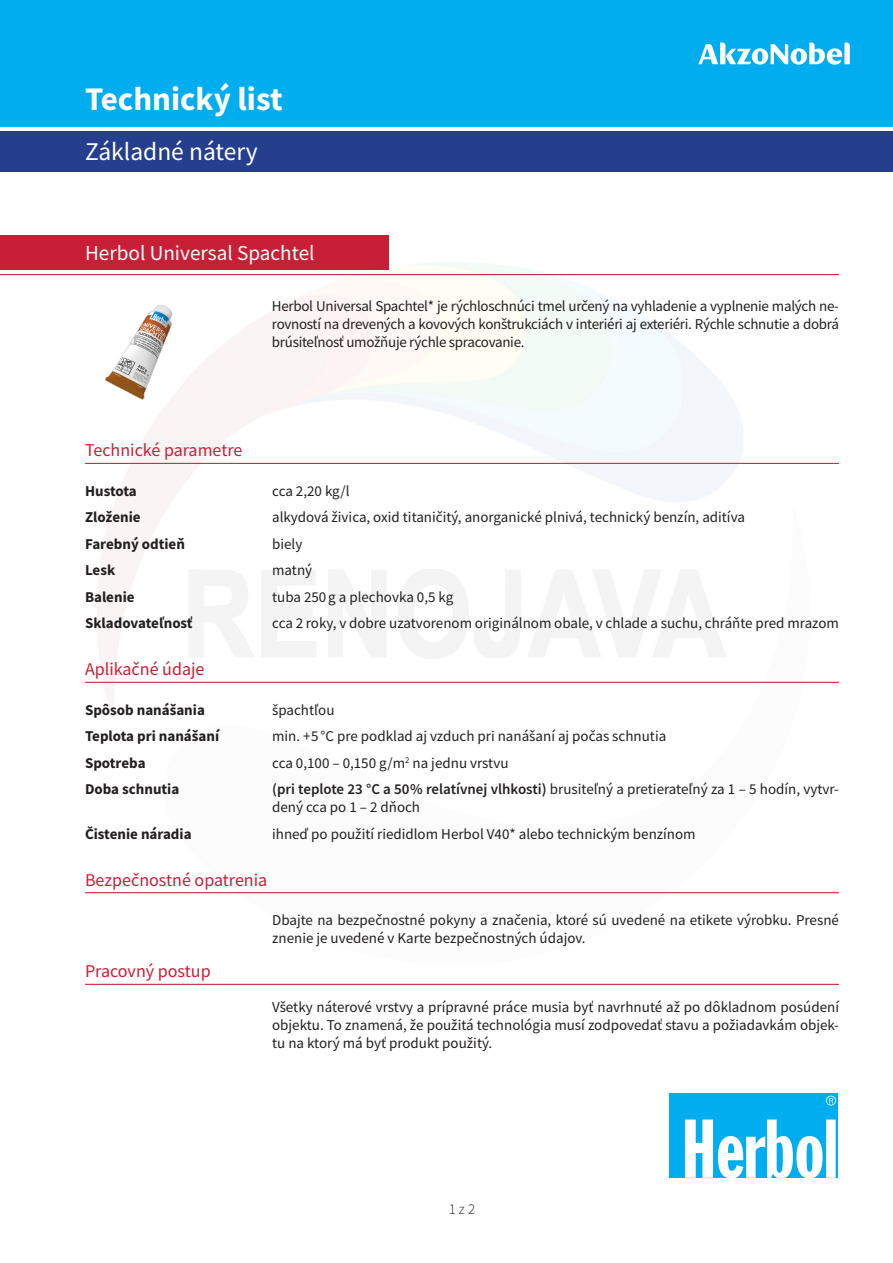
<style>
.page{position:relative;width:893px;height:1263px;background:#fff}
.page>*{position:absolute;margin:0;border:0;box-sizing:border-box;transform-origin:0 0}
.t1{font:700 33px "Source Sans Pro";color:#fff}
.t2{font:25.5px "Source Sans Pro";color:#fff}
.Výrobok{font:21.3px "Source Sans Pro";color:#fff}
.Sekcia{font:18px "Source Sans Pro";color:#c71f36}
.techn_parametre{font:15px/18px "Source Sans Pro";color:#231f20}
.Text{font:15px/18px "Source Sans Pro";letter-spacing:-.02em;color:#231f20;text-align:justify}
.techn_parametre-2{font:700 15px "Source Sans Pro";color:#231f20}
.techn_parametre-3{font:700 15px "Source Sans Pro";letter-spacing:-.02em;color:#231f20}
.t3{font:300 15px "Source Sans Pro";color:#231f20}
.s1{font-weight:600}
</style>
<div class="page">
<img style="left:85px;top:236px;width:754px;height:748px">
<div style="left:0;top:131px;width:893px;height:41px;background:#253f8e"></div>
<div style="left:0;top:235px;width:388px;height:35px;background:#c71f36"></div>
<hr style="left:85px;top:463px;width:754px;height:1px;background:#c71f36">
<hr style="left:85px;top:682px;width:754px;height:1px;background:#c71f36">
<hr style="left:85px;top:892px;width:754px;height:1px;background:#c71f36">
<hr style="left:85px;top:984px;width:754px;height:1px;background:#c71f36">
<hr style="left:0;top:274px;width:839px;height:1px;background:#c71f36">
<div style="left:0;top:0;width:893px;height:126px;background:#00aeef"></div>
<svg style="left:698px;top:43px;width:152px;height:22px"></svg>
<img style="left:102px;top:300px;width:75px;height:103px">
<div style="left:670px;top:1093px;width:168px;height:85px;background:#00aeef"></div>
<svg style="left:685px;top:1095px;width:151px;height:83px"></svg>
<p class="t1" style="left:85px;top:77px;width:199px">Technický list</p>
<p class="t2" style="left:85px;top:136px;width:174px">Základné nátery</p>
<p class="Výrobok" style="left:85px;top:239px;width:231px">Herbol Universal Spachtel</p>
<p class="Text" style="left:272px;top:297px;width:569px">Herbol Universal Spachtel* je rýchloschnúci tmel určený na vyhladenie a vyplnenie malých ne&shy;rovností na drevených a kovových konštrukciách v interiéri aj exteriéri. Rýchle schnutie a dobrá brúsiteľnosť umožňuje rýchle spracovanie.</p>
<p class="Sekcia" style="left:85px;top:439px;width:159px">Technické parametre</p>
<p class="techn_parametre-3" style="left:85px;top:481px;width:53px">Hustota</p>
<p class="techn_parametre" style="left:272px;top:482px;width:79px">cca 2,20 kg/l</p>
<p class="techn_parametre-2" style="left:85px;top:507px;width:57px">Zloženie</p>
<p class="techn_parametre" style="left:272px;top:508px;width:474px">alkydová živica, oxid titaničitý, anorganické plnivá, technický benzín, aditíva</p>
<p class="techn_parametre-2" style="left:85px;top:534px;width:101px">Farebný odtieň</p>
<p class="techn_parametre" style="left:272px;top:535px;width:32px">biely</p>
<p class="techn_parametre-2" style="left:85px;top:560px;width:32px">Lesk</p>
<p class="techn_parametre" style="left:272px;top:561px;width:42px">matný</p>
<p class="techn_parametre-2" style="left:85px;top:587px;width:51px">Balenie</p>
<p class="techn_parametre" style="left:272px;top:588px;width:183px">tuba 250g a plechovka 0,5 kg</p>
<p class="techn_parametre-2" style="left:85px;top:613px;width:109px">Skladovateľnosť</p>
<p class="techn_parametre" style="left:272px;top:614px;width:568px">cca 2 roky, v dobre uzatvorenom originálnom obale, v chlade a suchu, chráňte pred mrazom</p>
<p class="Sekcia" style="left:85px;top:658px;width:121px">Aplikačné údaje</p>
<p class="techn_parametre-2" style="left:85px;top:699px;width:121px">Spôsob nanášania</p>
<p class="techn_parametre" style="left:272px;top:701px;width:64px">špachtľou</p>
<p class="techn_parametre-2" style="left:85px;top:726px;width:136px">Teplota pri nanášaní</p>
<p class="techn_parametre" style="left:272px;top:727px;width:396px">min. +5 °C pre podklad aj vzduch pri nanášaní aj počas schnutia</p>
<p class="techn_parametre-2" style="left:85px;top:752px;width:62px">Spotreba</p>
<p class="techn_parametre" style="left:272px;top:754px;width:238px">cca 0,100 – 0,150 g/m<sup>2</sup> na jednu vrstvu</p>
<p class="techn_parametre-2" style="left:85px;top:779px;width:96px">Doba schnutia</p>
<p class="techn_parametre" style="left:272px;top:780px;width:568px"><span class="s1">(pri teplote 23 °C a 50% relatívnej vlhkosti)</span> brusiteľný a pretierateľný za 1 – 5 hodín, vytvr&shy;dený cca po 1 – 2 dňoch</p>
<p class="techn_parametre-2" style="left:85px;top:823px;width:108px">Čistenie náradia</p>
<p class="techn_parametre" style="left:272px;top:825px;width:425px">ihneď po použití riedidlom Herbol V40* alebo technickým benzínom</p>
<p class="Sekcia" style="left:85px;top:868px;width:184px">Bezpečnostné opatrenia</p>
<p class="techn_parametre" style="left:272px;top:911px;width:568px">Dbajte na bezpečnostné pokyny a značenia, ktoré sú uvedené na etikete výrobku. Presné znenie je uvedené v Karte bezpečnostných údajov.</p>
<p class="Sekcia" style="left:85px;top:960px;width:127px">Pracovný postup</p>
<p class="techn_parametre" style="left:272px;top:998px;width:568px;text-align:justify">Všetky náterové vrstvy a prípravné práce musia byť navrhnuté až po dôkladnom posúdení objektu. To znamená, že použitá technológia musí zodpovedať stavu a požiadavkám objek&shy;tu na ktorý má byť produkt použitý.</p>
<p class="t3" style="left:449px;top:1200px;width:28px">1 z 2</p>
</div>
